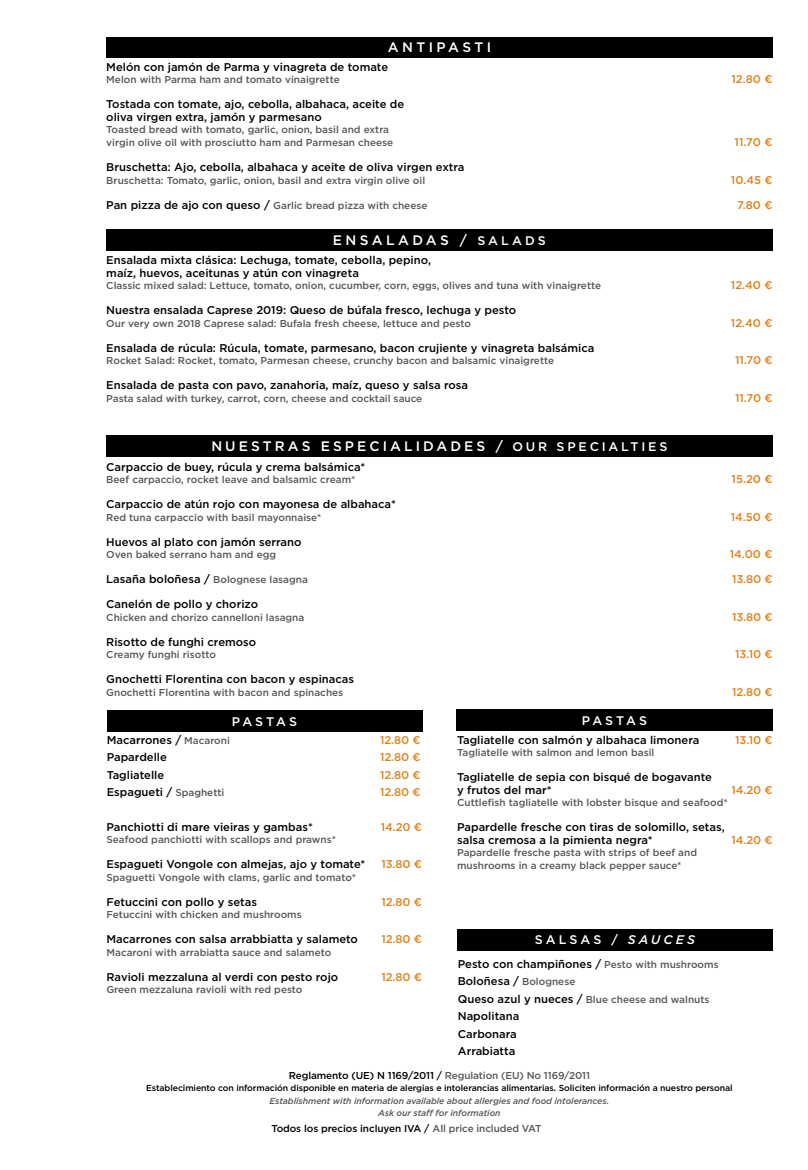
<style>
.page{position:relative;width:808px;height:1170px;background:#fff}
.page>*{position:absolute;margin:0;border:0;box-sizing:border-box;transform-origin:0 0}
.t1{font:500 13.75px "Gotham";letter-spacing:.225em;color:#fff}
.t2{font:500 13.75px "Gotham";letter-spacing:.25em;color:#fff}
.t3{font:500 12.5px "Gotham";letter-spacing:.235em;color:#fff}
.t4{font:500 11.25px/12.5px "Gotham";color:#000}
.t5{font:500 11.25px "Gotham";letter-spacing:-.01em;color:#e0821c}
.t6{font:500 10px/12.5px "Gotham";color:#575756}
.t7{font:500 10px "Gotham";letter-spacing:-.01em;color:#000}
.t8{font:500 8.75px "Gotham";letter-spacing:-.01em;color:#000}
.t9{font:italic 500 8.75px/12.5px "Gotham";letter-spacing:-.01em;color:#575756;text-align:center}
.s1{font-size:11.25px;color:#000}
.s2{font-size:12.5px}
.s3{font-size:10px;color:#575756}
.s4{font-style:italic}
.s5{color:#575756}
</style>
<div class="page">
<div style="left:106px;top:229px;width:666px;height:22px;background:#000"></div>
<div style="left:106px;top:37px;width:666px;height:20px;background:#000"></div>
<div style="left:106px;top:435px;width:666px;height:22px;background:#000"></div>
<div style="left:107px;top:710px;width:315px;height:22px;background:#000"></div>
<div style="left:456px;top:709px;width:317px;height:22px;background:#000"></div>
<div style="left:457px;top:928px;width:315px;height:22px;background:#000"></div>
<h1 class="t2" style="left:388px;top:38px;width:105px">ANTIPASTI</h1>
<p class="t4" style="left:106px;top:61px;width:283px">Melón con jamón de Parma y vinagreta de tomate</p>
<p class="t6" style="left:106px;top:73px;width:235px">Melon with Parma ham and tomato vinaigrette</p>
<p class="t5" style="left:731px;top:72px;width:43px">12.80 €</p>
<p class="t4" style="left:106px;top:98px;width:299px">Tostada con tomate, ajo, cebolla, albahaca, aceite de oliva virgen extra, jamón y parmesano</p>
<p class="t6" style="left:106px;top:123px;width:288px">Toasted bread with tomato, garlic, onion, basil and extra virgin olive oil with prosciutto ham and Parmesan cheese</p>
<p class="t5" style="left:734px;top:135px;width:39px">11.70 €</p>
<p class="t4" style="left:106px;top:161px;width:360px">Bruschetta: Ajo, cebolla, albahaca y aceite de oliva virgen extra</p>
<p class="t6" style="left:106px;top:173px;width:320px">Bruschetta: Tomato, garlic, onion, basil and extra virgin olive oil</p>
<p class="t5" style="left:731px;top:172px;width:43px">10.45 €</p>
<p class="t6" style="left:106px;top:198px;width:323px"><span class="s1">Pan pizza de ajo con queso /</span> Garlic bread pizza with cheese</p>
<p class="t5" style="left:737px;top:197px;width:37px">7.80 €</p>
<h1 class="t2" style="left:333px;top:231px;width:215px">ENSALADAS / <span class="s2">SALADS</span></h1>
<p class="t4" style="left:106px;top:254px;width:326px">Ensalada mixta clásica: Lechuga, tomate, cebolla, pepino, maíz, huevos, aceitunas y atún con vinagreta</p>
<p class="t6" style="left:106px;top:279px;width:496px">Classic mixed salad: Lettuce, tomato, onion, cucumber, corn, eggs, olives and tuna with vinaigrette</p>
<p class="t5" style="left:731px;top:278px;width:43px">12.40 €</p>
<p class="t4" style="left:106px;top:304px;width:411px">Nuestra ensalada Caprese 2019: Queso de búfala fresco, lechuga y pesto</p>
<p class="t6" style="left:106px;top:317px;width:366px">Our very own 2018 Caprese salad: Bufala fresh cheese, lettuce and pesto</p>
<p class="t5" style="left:731px;top:315px;width:43px">12.40 €</p>
<p class="t4" style="left:106px;top:341px;width:490px">Ensalada de rúcula: Rúcula, tomate, parmesano, bacon crujiente y vinagreta balsámica</p>
<p class="t6" style="left:106px;top:354px;width:449px">Rocket Salad: Rocket, tomato, Parmesan cheese, crunchy bacon and balsamic vinaigrette</p>
<p class="t5" style="left:735px;top:353px;width:39px">11.70 €</p>
<p class="t4" style="left:106px;top:379px;width:363px">Ensalada de pasta con pavo, zanahoria, maíz, queso y salsa rosa</p>
<p class="t6" style="left:106px;top:392px;width:317px">Pasta salad with turkey, carrot, corn, cheese and cocktail sauce</p>
<p class="t5" style="left:735px;top:390px;width:39px">11.70 €</p>
<h1 class="t1" style="left:211px;top:437px;width:458px">NUESTRAS ESPECIALIDADES / <span class="s2">OUR SPECIALTIES</span></h1>
<p class="t4" style="left:106px;top:460px;width:261px">Carpaccio de buey, rúcula y crema balsámica*</p>
<p class="t6" style="left:106px;top:473px;width:251px">Beef carpaccio, rocket leave and balsamic cream*</p>
<p class="t5" style="left:731px;top:472px;width:43px">15.20 €</p>
<p class="t4" style="left:106px;top:498px;width:291px">Carpaccio de atún rojo con mayonesa de albahaca*</p>
<p class="t6" style="left:106px;top:511px;width:217px">Red tuna carpaccio with basil mayonnaise*</p>
<p class="t5" style="left:731px;top:509px;width:43px">14.50 €</p>
<p class="t4" style="left:106px;top:535px;width:197px">Huevos al plato con jamón serrano</p>
<p class="t6" style="left:106px;top:548px;width:171px">Oven baked serrano ham and egg</p>
<p class="t5" style="left:730px;top:547px;width:44px">14.00 €</p>
<p class="t6" style="left:106px;top:573px;width:203px"><span class="s1">Lasaña boloñesa /</span> Bolognese lasagna</p>
<p class="t5" style="left:732px;top:572px;width:42px">13.80 €</p>
<p class="t4" style="left:106px;top:598px;width:153px">Canelón de pollo y chorizo</p>
<p class="t6" style="left:106px;top:611px;width:199px">Chicken and chorizo cannelloni lasagna</p>
<p class="t5" style="left:732px;top:609px;width:42px">13.80 €</p>
<p class="t4" style="left:106px;top:635px;width:152px">Risotto de funghi cremoso</p>
<p class="t6" style="left:106px;top:648px;width:111px">Creamy funghi risotto</p>
<p class="t5" style="left:735px;top:647px;width:39px">13.10 €</p>
<p class="t4" style="left:106px;top:673px;width:249px">Gnochetti Florentina con bacon y espinacas</p>
<p class="t6" style="left:106px;top:686px;width:238px">Gnochetti Florentina with bacon and spinaches</p>
<p class="t5" style="left:732px;top:684px;width:42px">12.80 €</p>
<p class="t3" style="left:232px;top:713px;width:67px">PASTAS</p>
<p class="t3" style="left:582px;top:712px;width:67px">PASTAS</p>
<p class="t4" style="left:457px;top:733px;width:244px">Tagliatelle con salmón y albahaca limonera</p>
<p class="t5" style="left:735px;top:732px;width:39px">13.10 €</p>
<p class="t6" style="left:457px;top:746px;width:199px">Tagliatelle with salmon and lemon basil</p>
<p class="t4" style="left:457px;top:770px;width:256px">Tagliatelle de sepia con bisqué de bogavante y frutos del mar*</p>
<p class="t4" style="left:107px;top:733px;width:125px">Macarrones / <span class="s3">Macaroni</span></p>
<p class="t5" style="left:380px;top:732px;width:42px">12.80 €</p>
<p class="t4" style="left:107px;top:750px;width:62px">Papardelle</p>
<p class="t5" style="left:380px;top:749px;width:42px">12.80 €</p>
<p class="t4" style="left:107px;top:768px;width:59px">Tagliatelle</p>
<p class="t5" style="left:380px;top:767px;width:42px">12.80 €</p>
<p class="t4" style="left:107px;top:785px;width:119px">Espagueti / <span class="s3">Spaghetti</span></p>
<p class="t5" style="left:380px;top:784px;width:42px">12.80 €</p>
<p class="t5" style="left:731px;top:782px;width:42px">14.20 €</p>
<p class="t6" style="left:457px;top:796px;width:272px">Cuttlefish tagliatelle with lobster bisque and seafood*</p>
<p class="t4" style="left:457px;top:820px;width:269px">Papardelle fresche con tiras de solomillo, setas, salsa cremosa a la pimienta negra*</p>
<p class="t4" style="left:106px;top:820px;width:208px">Panchiotti di mare vieiras y gambas*</p>
<p class="t5" style="left:381px;top:819px;width:42px">14.20 €</p>
<p class="t6" style="left:106px;top:833px;width:231px">Seafood panchiotti with scallops and prawns*</p>
<p class="t4" style="left:106px;top:857px;width:260px">Espagueti Vongole con almejas, ajo y tomate*</p>
<p class="t5" style="left:381px;top:856px;width:42px">13.80 €</p>
<p class="t6" style="left:106px;top:870px;width:251px">Spaguetti Vongole with clams, garlic and tomato*</p>
<p class="t4" style="left:106px;top:895px;width:152px">Fetuccini con pollo y setas</p>
<p class="t5" style="left:381px;top:894px;width:42px">12.80 €</p>
<p class="t6" style="left:106px;top:908px;width:197px">Fetuccini with chicken and mushrooms</p>
<p class="t4" style="left:106px;top:932px;width:253px">Macarrones con salsa arrabbiatta y salameto</p>
<p class="t5" style="left:381px;top:931px;width:42px">12.80 €</p>
<p class="t6" style="left:106px;top:945px;width:226px">Macaroni with arrabiatta sauce and salameto</p>
<p class="t4" style="left:106px;top:970px;width:233px">Ravioli mezzaluna al verdi con pesto rojo</p>
<p class="t5" style="left:381px;top:969px;width:42px">12.80 €</p>
<p class="t6" style="left:106px;top:983px;width:197px">Green mezzaluna ravioli with red pesto</p>
<p class="t5" style="left:731px;top:832px;width:42px">14.20 €</p>
<p class="t6" style="left:457px;top:846px;width:241px">Papardelle fresche pasta with strips of beef and mushrooms in a creamy black pepper sauce*</p>
<p class="t3" style="left:535px;top:931px;width:162px">SALSAS / <span class="s4">SAUCES</span></p>
<p class="t4" style="left:458px;top:954px;width:262px;line-height:17.5px">Pesto con champiñones / <span class="s3">Pesto with mushrooms<br></span>Boloñesa / <span class="s3">Bolognese</span></p>
<p class="t6" style="left:458px;top:992px;width:253px"><span class="s1">Queso azul y nueces /</span> Blue cheese and walnuts</p>
<p class="t4" style="left:458px;top:1007px;width:63px;line-height:17.5px">Napolitana<br>Carbonara<br>Arrabiatta</p>
<p class="t7" style="left:289px;top:1068px;width:303px">Reglamento (UE) N 1169/2011 / <span class="s5">Regulation (EU) No 1169/2011</span></p>
<p class="t8" style="left:146px;top:1082px;width:588px">Establecimiento con información disponible en materia de alergias e intolerancias alimentarias. Soliciten información a nuestro personal</p>
<p class="t9" style="left:270px;top:1094px;width:341px">Establishment with information available about allergies and food intolerances.<br>Ask our staff for information</p>
<p class="t7" style="left:271px;top:1121px;width:272px">Todos los precios incluyen IVA / <span class="s5">All price included VAT</span></p>
</div>
